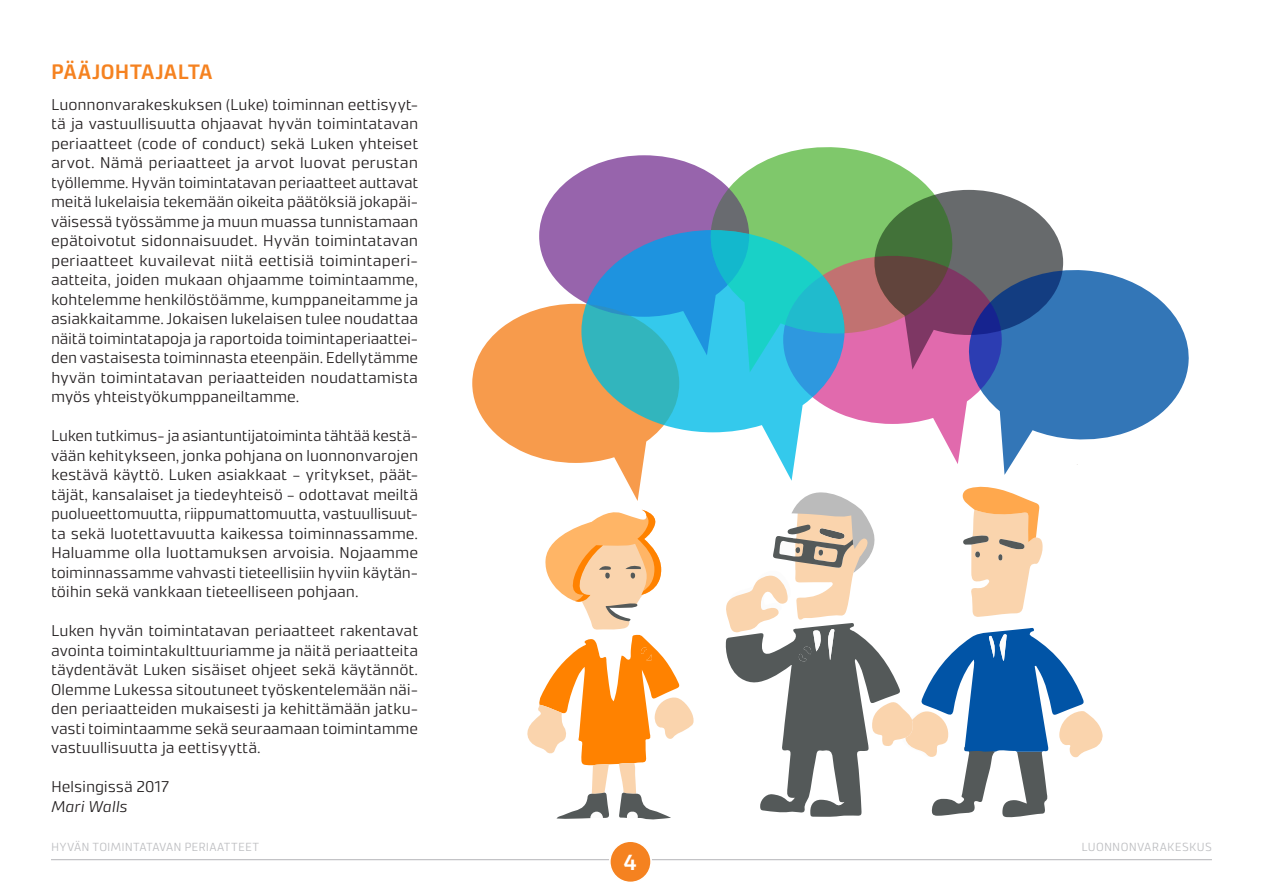
<style>
.page{position:relative;width:1263px;height:893px;background:#fff}
.page>*{position:absolute;margin:0;border:0;box-sizing:border-box;transform-origin:0 0}
.t1{font:600 22.05px "Accura";color:#fff}
.t2{font:600 21px "Accura";letter-spacing:.01em;color:#f58220}
.leipis{font:300 15.75px/19.5px "Accura";letter-spacing:-.005em;color:#231f20;text-align:justify}
.t3{font:300 11.85px "Accura";letter-spacing:.02em;color:#bcbdc0}
.s1{font-style:italic}
</style>
<div class="page">
<hr style="left:652px;top:859px;width:560px;height:1px;background:#bcbdc0">
<hr style="left:51px;top:859px;width:558px;height:1px;background:#bcbdc0">
<div style="left:610px;top:841px;width:41px;height:41px;background:#f58220;border-radius:50%"></div>
<div style="left:609px;top:840px;width:43px;height:43px;border:2px solid #fff;border-radius:50%"></div>
<svg style="left:1103px;top:273px;width:86px;height:165px;fill:#3376b7"></svg>
<svg style="left:779px;top:147px;width:97px;height:8px"></svg>
<svg style="left:472px;top:155px;width:631px;height:665px"></svg>
<p class="t2" style="left:51px;top:59px;width:163px">PÄÄJOHTAJALTA</p>
<p class="leipis" style="left:51px;top:94px;width:369px">Luonnonvarakeskuksen (Luke) toiminnan eettisyyt&shy;tä ja vastuullisuutta ohjaavat hyvän toimintatavan periaatteet (code of conduct) sekä Luken yhteiset arvot. Nämä periaatteet ja arvot luovat perustan työllemme. Hyvän toimintatavan periaatteet auttavat meitä lukelaisia tekemään oikeita päätöksiä jokapäi&shy;väisessä työssämme ja muun muassa tunnistamaan epätoivotut sidonnaisuudet. Hyvän toimintatavan periaatteet kuvailevat niitä eettisiä toimintaperi&shy;aatteita, joiden mukaan ohjaamme toimintaamme, kohtelemme henkilöstöämme, kumppaneitamme ja asiakkaitamme. Jokaisen lukelaisen tulee noudattaa näitä toimintatapoja ja raportoida toimintaperiaattei&shy;den vastaisesta toiminnasta eteenpäin. Edellytämme hyvän toimintatavan periaatteiden noudattamista myös yhteistyökumppaneiltamme.</p>
<p class="leipis" style="left:51px;top:426px;width:369px">Luken tutkimus- ja asiantuntijatoiminta tähtää kestä&shy;vään kehitykseen, jonka pohjana on luonnonvarojen kestävä käyttö. Luken asiakkaat − yritykset, päät&shy;täjät, kansalaiset ja tiedeyhteisö − odottavat meiltä puolueettomuutta, riippumattomuutta, vastuullisuut&shy;ta sekä luotettavuutta kaikessa toiminnassamme.<br>Haluamme olla luottamuksen arvoisia. Nojaamme toiminnassamme vahvasti tieteellisiin hyviin käytän&shy;töihin sekä vankkaan tieteelliseen pohjaan.</p>
<p class="leipis" style="left:51px;top:621px;width:369px">Luken hyvän toimintatavan periaatteet rakentavat avointa toimintakulttuuriamme ja näitä periaatteita täydentävät Luken sisäiset ohjeet sekä käytännöt.<br>Olemme Lukessa sitoutuneet työskentelemään näi&shy;den periaatteiden mukaisesti ja kehittämään jatku&shy;vasti toimintaamme sekä seuraamaan toimintamme vastuullisuutta ja eettisyyttä.</p>
<p class="leipis" style="left:51px;top:777px;width:120px">Helsingissä 2017<br><span class="s1">Mari Walls</span></p>
<p class="t3" style="left:51px;top:839px;width:210px">HYVÄN TOIMINTATAVAN PERIAATTEET</p>
<p class="t3" style="left:1081px;top:839px;width:132px">LUONNONVARAKESKUS</p>
<h1 class="t1" style="left:623px;top:848px;width:15px">4</h1>
</div>
